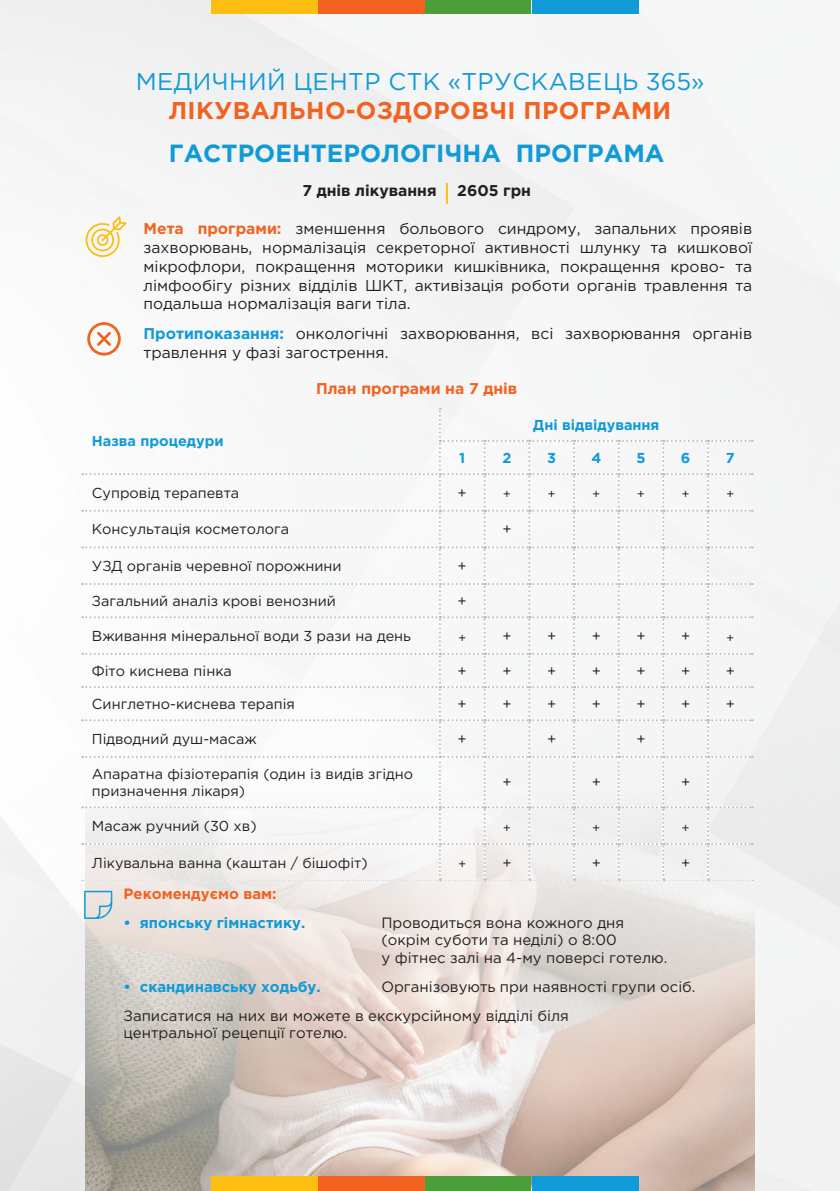
<style>
.page{position:relative;width:840px;height:1191px;background:#fff}
.page>*{position:absolute;margin:0;border:0;box-sizing:border-box;transform-origin:0 0}
.t1{font:700 24.8px "Gotham Pro";color:#119ad8}
.t2{font:24.2px "Gotham Pro";letter-spacing:.02em;color:#119ad8}
.t3{font:700 24.2px "Gotham Pro";letter-spacing:.02em;color:#f26221}
.t4{font:15.6px/18.8px "Gotham Pro";color:#231f20;text-align:justify}
.t5{font:700 15.6px "Gotham Pro";color:#231f20}
.t6{font:700 15.6px "Gotham Pro";color:#f26221}
.t7{font:14.8px/17.8px "Gotham Pro";color:#231f20}
.t8{font:700 14.8px "Gotham Pro";color:#119ad8}
.t9{font:700 14.8px "Gotham Pro";color:#f26221}
.t10{font:14.4px/17.2px "Gotham Pro";color:#231f20}
.t11{font:700 14.4px "Gotham Pro";color:#119ad8}
.t12{font:14.4px "Montserrat";color:#231f20}
.s1{font-weight:700;color:#f26221}
.s2{font-weight:700;color:#119ad8}
</style>
<div class="page">
<img style="left:0;top:0;width:839px;height:1191px">
<img style="left:85px;top:708px;width:669px;height:483px">
<hr style="left:445px;top:183px;width:2px;height:21px;background:#fdbe12">
<svg style="left:82px;top:408px;width:670px;height:473px"></svg>
<svg style="left:85px;top:216px;width:41px;height:43px"></svg>
<svg style="left:87px;top:322px;width:34px;height:33px"></svg>
<svg style="left:84px;top:890px;width:28px;height:29px"></svg>
<div style="left:531px;top:0;width:107px;height:14px;background:#119ad8"></div>
<div style="left:424px;top:0;width:106px;height:14px;background:#4b9e3a"></div>
<div style="left:317px;top:0;width:107px;height:14px;background:#f26221"></div>
<div style="left:211px;top:0;width:107px;height:14px;background:#fdbe12"></div>
<div style="left:531px;top:1175px;width:107px;height:16px;background:#119ad8"></div>
<div style="left:424px;top:1175px;width:106px;height:16px;background:#4b9e3a"></div>
<div style="left:317px;top:1175px;width:107px;height:16px;background:#f26221"></div>
<div style="left:211px;top:1175px;width:107px;height:16px;background:#fdbe12"></div>
<h2 class="t2" style="left:136px;top:68px;width:570px">МЕДИЧНИЙ ЦЕНТР СТК «ТРУСКАВЕЦЬ 365»</h2>
<h2 class="t3" style="left:169px;top:97px;width:503px">ЛІКУВАЛЬНО-ОЗДОРОВЧІ ПРОГРАМИ</h2>
<p class="t1" style="left:169px;top:139px;width:497px">ГАСТРОЕНТЕРОЛОГІЧНА ПРОГРАМА</p>
<p class="t5" style="left:302px;top:181px;width:136px">7 днів лікування</p>
<p class="t5" style="left:457px;top:181px;width:75px">2605 грн</p>
<p class="t4" style="left:143px;top:219px;width:609px"><span class="s1">Мета програми:</span> зменшення больового синдрому, запальних проявів захворювань, нормалізація секреторної активності шлунку та кишкової мікрофлори, покращення моторики кишківника, покращення крово- та лімфообігу різних відділів ШКТ, активізація роботи органів травлення та подальша нормалізація ваги тіла.</p>
<p class="t4" style="left:143px;top:324px;width:609px"><span class="s2">Протипоказання:</span> онкологічні захворювання, всі захворювання органів травлення у фазі загострення.</p>
<p class="t6" style="left:316px;top:379px;width:203px">План програми на 7 днів</p>
<p class="t11" style="left:92px;top:433px;width:133px">Назва процедури</p>
<p class="t11" style="left:533px;top:416px;width:127px">Дні відвідування</p>
<p class="t11" style="left:459px;top:449px;width:8px">1</p>
<p class="t11" style="left:502px;top:449px;width:10px">2</p>
<p class="t11" style="left:547px;top:449px;width:10px">3</p>
<p class="t11" style="left:591px;top:449px;width:11px">4</p>
<p class="t11" style="left:636px;top:449px;width:11px">5</p>
<p class="t11" style="left:680px;top:449px;width:11px">6</p>
<p class="t11" style="left:725px;top:449px;width:10px">7</p>
<p class="t10" style="left:92px;top:484px;width:149px">Супровід терапевта</p>
<p class="t10" style="left:457px;top:484px;width:11px">+</p>
<p class="t12" style="left:502px;top:484px;width:10px">+</p>
<p class="t12" style="left:547px;top:484px;width:10px">+</p>
<p class="t12" style="left:592px;top:484px;width:10px">+</p>
<p class="t12" style="left:636px;top:484px;width:10px">+</p>
<p class="t12" style="left:681px;top:484px;width:10px">+</p>
<p class="t12" style="left:725px;top:484px;width:10px">+</p>
<p class="t10" style="left:92px;top:520px;width:198px">Консультація косметолога</p>
<p class="t10" style="left:502px;top:520px;width:11px">+</p>
<p class="t10" style="left:92px;top:557px;width:251px">УЗД органів черевної порожнини</p>
<p class="t10" style="left:457px;top:557px;width:11px">+</p>
<p class="t10" style="left:92px;top:592px;width:245px">Загальний аналіз крові венозний</p>
<p class="t10" style="left:457px;top:592px;width:11px">+</p>
<p class="t10" style="left:92px;top:627px;width:320px">Вживання мінеральної води 3 рази на день</p>
<p class="t12" style="left:458px;top:627px;width:10px">+</p>
<p class="t10" style="left:502px;top:627px;width:11px">+</p>
<p class="t10" style="left:546px;top:627px;width:11px">+</p>
<p class="t10" style="left:591px;top:627px;width:11px">+</p>
<p class="t10" style="left:636px;top:627px;width:11px">+</p>
<p class="t10" style="left:680px;top:627px;width:11px">+</p>
<p class="t12" style="left:725px;top:627px;width:10px">+</p>
<p class="t10" style="left:92px;top:662px;width:141px">Фіто киснева пінка</p>
<p class="t10" style="left:457px;top:662px;width:11px">+</p>
<p class="t10" style="left:502px;top:662px;width:11px">+</p>
<p class="t10" style="left:546px;top:662px;width:11px">+</p>
<p class="t10" style="left:591px;top:662px;width:11px">+</p>
<p class="t10" style="left:636px;top:662px;width:11px">+</p>
<p class="t10" style="left:680px;top:662px;width:11px">+</p>
<p class="t10" style="left:725px;top:662px;width:11px">+</p>
<p class="t10" style="left:92px;top:695px;width:204px">Синглетно-киснева терапія</p>
<p class="t10" style="left:457px;top:695px;width:11px">+</p>
<p class="t10" style="left:502px;top:695px;width:11px">+</p>
<p class="t10" style="left:546px;top:695px;width:11px">+</p>
<p class="t10" style="left:591px;top:695px;width:11px">+</p>
<p class="t10" style="left:636px;top:695px;width:11px">+</p>
<p class="t10" style="left:680px;top:695px;width:11px">+</p>
<p class="t10" style="left:725px;top:695px;width:11px">+</p>
<p class="t10" style="left:92px;top:730px;width:166px">Підводний душ-масаж</p>
<p class="t10" style="left:457px;top:730px;width:11px">+</p>
<p class="t10" style="left:546px;top:730px;width:11px">+</p>
<p class="t10" style="left:636px;top:730px;width:11px">+</p>
<p class="t10" style="left:92px;top:765px;width:322px">Апаратна фізіотерапія (один із видів згідно призначення лікаря)</p>
<p class="t10" style="left:502px;top:773px;width:11px">+</p>
<p class="t10" style="left:591px;top:773px;width:11px">+</p>
<p class="t10" style="left:680px;top:773px;width:11px">+</p>
<p class="t10" style="left:92px;top:817px;width:166px">Масаж ручний (30 хв)</p>
<p class="t12" style="left:502px;top:817px;width:10px">+</p>
<p class="t12" style="left:592px;top:817px;width:10px">+</p>
<p class="t12" style="left:681px;top:817px;width:10px">+</p>
<p class="t10" style="left:92px;top:854px;width:277px">Лікувальна ванна (каштан / бішофіт)</p>
<p class="t12" style="left:458px;top:854px;width:10px">+</p>
<p class="t10" style="left:502px;top:854px;width:11px">+</p>
<p class="t10" style="left:591px;top:854px;width:11px">+</p>
<p class="t10" style="left:680px;top:854px;width:11px">+</p>
<p class="t9" style="left:124px;top:885px;width:154px">Рекомендуємо вам:</p>
<p class="t8" style="left:124px;top:913px;width:183px">• японську гімнастику.</p>
<p class="t7" style="left:381px;top:913px;width:287px">Проводиться вона кожного дня (окрім суботи та неділі) о 8:00<br>у фітнес залі на 4-му поверсі готелю.</p>
<p class="t8" style="left:124px;top:978px;width:198px">• скандинавську ходьбу.</p>
<p class="t7" style="left:381px;top:977px;width:315px">Організовують при наявності групи осіб.</p>
<p class="t7" style="left:124px;top:1006px;width:446px">Записатися на них ви можете в екскурсійному відділі біля центральної рецепції готелю.</p>
</div>
